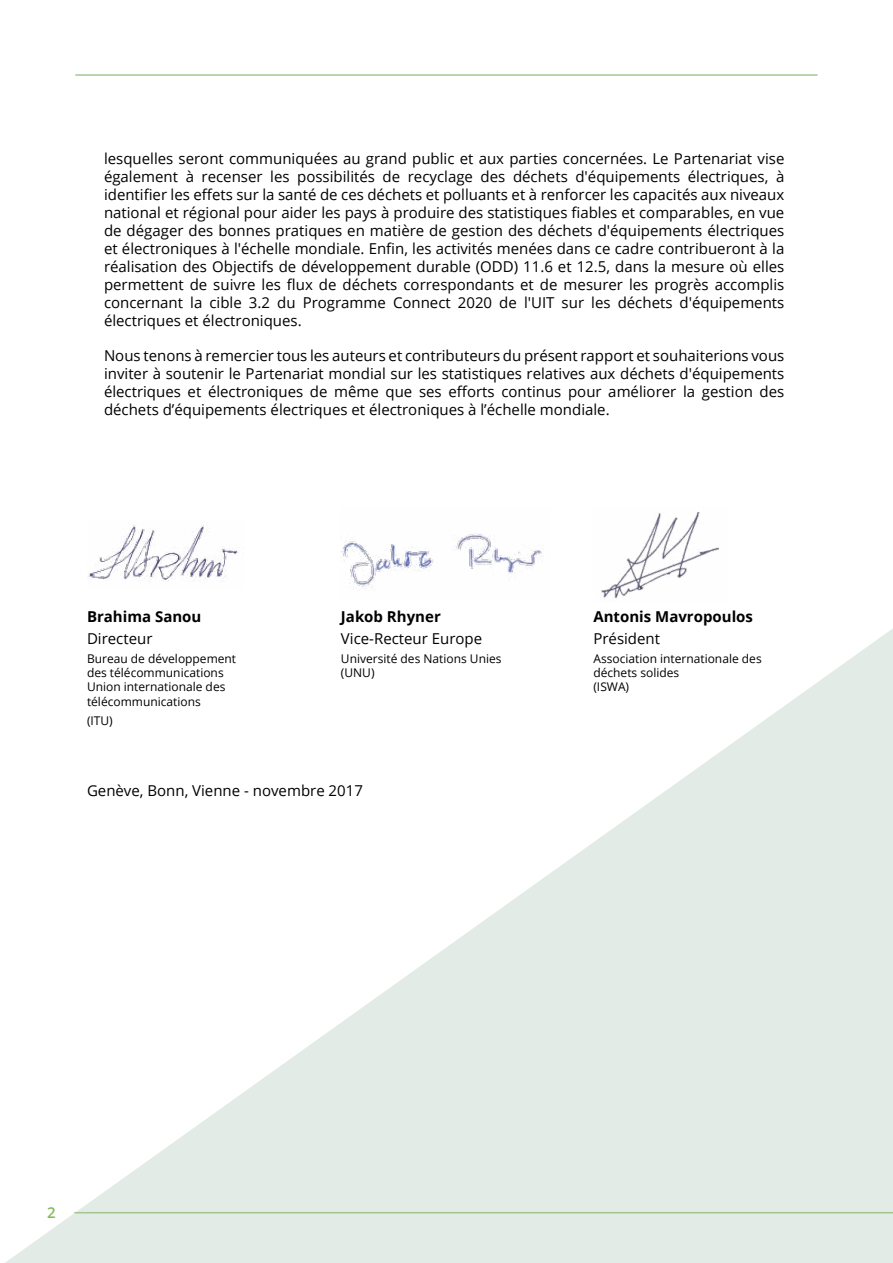
<style>
.page{position:relative;width:893px;height:1263px;background:#fff}
.page>*{position:absolute;margin:0;border:0;box-sizing:border-box;transform-origin:0 0}
.t1{font:15px/18px "Open Sans";color:#000;text-align:justify}
.t2{font:700 15px "Open Sans";color:#000}
.t3{font:600 15px "Open Sans";color:#7fbc57}
.t4{font:12px/14.4px "Open Sans";color:#000}
</style>
<div class="page">
<svg style="left:5px;top:629px;width:888px;height:634px;fill:#e3ebe6"></svg>
<hr style="left:74px;top:1212px;width:819px;height:1px;background:#a2c68f">
<img style="left:601px;top:512px;width:118px;height:87px">
<img style="left:87px;top:525px;width:157px;height:57px">
<img style="left:342px;top:533px;width:202px;height:58px">
<hr style="left:75px;top:74px;width:743px;height:2px;background:#a2c68f">
<p class="t1" style="left:104px;top:149px;width:682px">lesquelles seront communiquées au grand public et aux parties concernées. Le Partenariat vise également à recenser les possibilités de recyclage des déchets d'équipements électriques, à identifier les effets sur la santé de ces déchets et polluants et à renforcer les capacités aux niveaux national et régional pour aider les pays à produire des statistiques fiables et comparables, en vue de dégager des bonnes pratiques en matière de gestion des déchets d'équipements électriques et électroniques à l'échelle mondiale. Enfin, les activités menées dans ce cadre contribueront à la réalisation des Objectifs de développement durable (ODD) 11.6 et 12.5, dans la mesure où elles permettent de suivre les flux de déchets correspondants et de mesurer les progrès accomplis concernant la cible 3.2 du Programme Connect 2020 de l'UIT sur les déchets d'équipements électriques et électroniques.</p>
<p class="t1" style="left:104px;top:347px;width:682px">Nous tenons à remercier tous les auteurs et contributeurs du présent rapport et souhaiterions vous inviter à soutenir le Partenariat mondial sur les statistiques relatives aux déchets d'équipements électriques et électroniques de même que ses efforts continus pour améliorer la gestion des déchets d’équipements électriques et électroniques à l’échelle mondiale.</p>
<p class="t2" style="left:87px;top:606px;width:116px">Brahima Sanou</p>
<p class="t1" style="left:87px;top:629px;width:67px">Directeur</p>
<p class="t4" style="left:87px;top:651px;width:151px">Bureau de développement des télécommunications<br>Union internationale des télécommunications</p>
<p class="t4" style="left:87px;top:713px;width:27px">(ITU)</p>
<p class="t2" style="left:341px;top:606px;width:101px">Jakob Rhyner</p>
<p class="t1" style="left:341px;top:629px;width:143px">Vice-Recteur Europe</p>
<p class="t4" style="left:341px;top:651px;width:162px">Université des Nations Unies (UNU)</p>
<p class="t1" style="left:87px;top:781px;width:277px">Genève, Bonn, Vienne - novembre 2017</p>
<p class="t2" style="left:593px;top:606px;width:161px">Antonis Mavropoulos</p>
<p class="t1" style="left:593px;top:629px;width:68px">Président</p>
<p class="t4" style="left:593px;top:651px;width:170px">Association internationale des déchets solides<br>(ISWA)</p>
<p class="t3" style="left:47px;top:1203px;width:10px">2</p>
</div>
